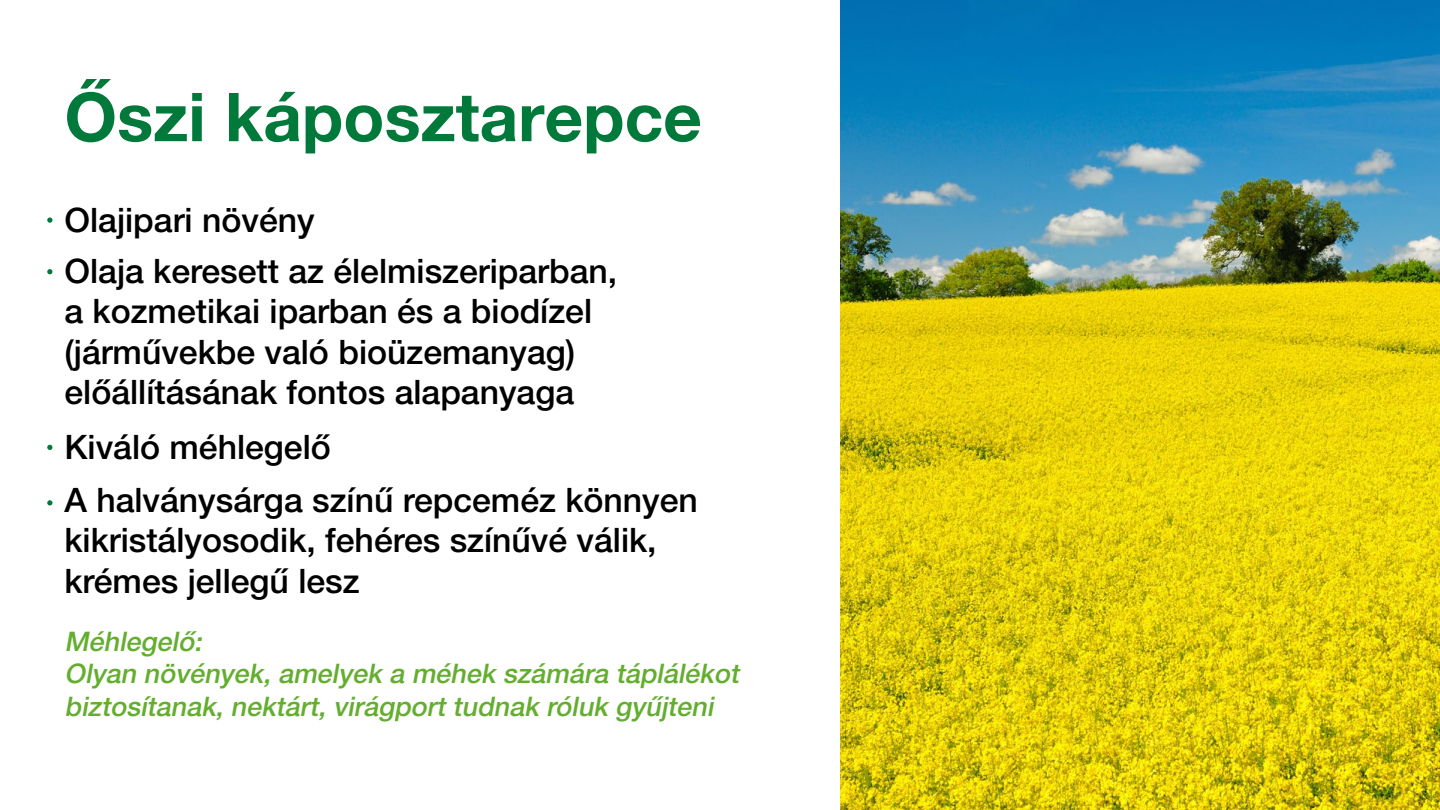
<style>
.page{position:relative;width:1440px;height:810px;background:#fff}
.page>*{position:absolute;margin:0;border:0;box-sizing:border-box;transform-origin:0 0}
.t1{font:700 67.5px "Helvetica Neue LT Pro";color:#01793b}
.t2{font:500 33.75px/40.5px "Helvetica Neue LT Pro";color:#000}
.t3{font:italic 500 27px/32.4px "Helvetica Neue LT Pro";color:#63ae2f}
</style>
<div class="page">
<img style="left:840px;top:0;width:600px;height:810px">
<svg style="left:47px;top:218px;width:5px;height:5px"></svg>
<svg style="left:47px;top:269px;width:5px;height:5px"></svg>
<svg style="left:47px;top:445px;width:5px;height:5px"></svg>
<svg style="left:47px;top:500px;width:5px;height:6px"></svg>
<h1 class="t1" style="left:64px;top:75px;width:639px">Őszi káposztarepce</h1>
<p class="t2" style="left:64px;top:194px;width:554px;line-height:51px">Olajipari növény<br>Olaja keresett az élelmiszeriparban,</p>
<p class="t2" style="left:64px;top:291px;width:529px">a kozmetikai iparban és a biodízel (járművekbe való bioüzemanyag) előállításának fontos alapanyaga</p>
<p class="t2" style="left:64px;top:421px;width:635px;line-height:52.5px">Kiváló méhlegelő<br>A halványsárga színű repceméz könnyen</p>
<p class="t2" style="left:64px;top:520px;width:594px">kikristályosodik, fehéres színűvé válik, krémes jellegű lesz</p>
<p class="t3" style="left:64px;top:625px;width:681px">Méhlegelő:<br>Olyan növények, amelyek a méhek számára táplálékot biztosítanak, nektárt, virágport tudnak róluk gyűjteni</p>
</div>
